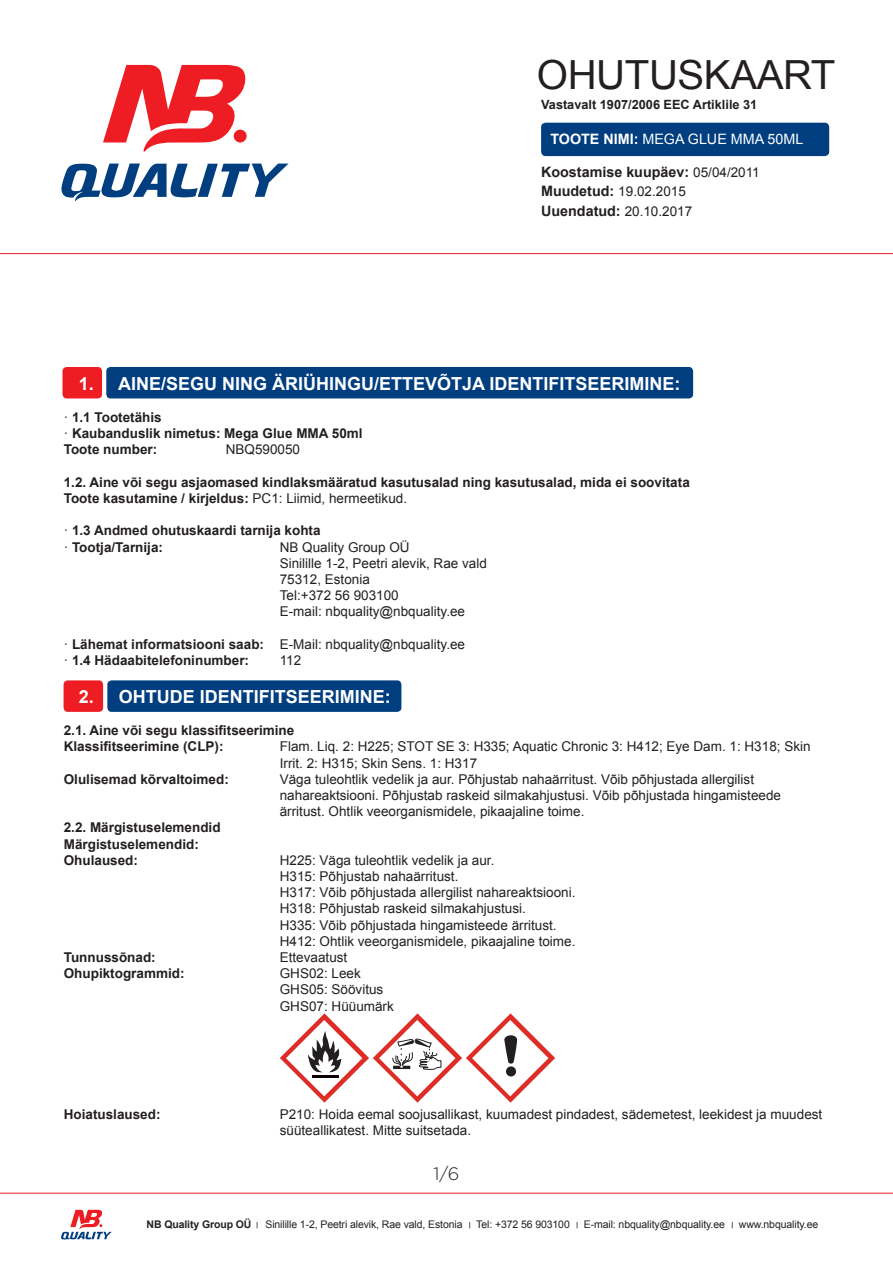
<style>
.page{position:relative;width:893px;height:1263px;background:#fff}
.page>*{position:absolute;margin:0;border:0;box-sizing:border-box;transform-origin:0 0}
.t1{font:40.2px "Arial";letter-spacing:-.01em;color:#231f20}
.t2{font:700 18px "Arial";color:#fff}
.t3{font:300 18px "Gotham Rounded";color:#231f20}
.t4{font:700 14.4px "Arial";color:#231f20}
.t5{font:14.4px "Arial";color:#fff}
.t6{font:13.5px/16.2px "Arial";color:#231f20}
.t7{font:700 13.5px/16.2px "Arial";color:#231f20}
.t8{font:700 12.75px "Arial";color:#231f20}
.t9{font:10.5px "Arial";letter-spacing:-.01em;color:#231f20}
.t10{font:700 10.5px "Arial";letter-spacing:-.01em;color:#231f20}
.s1{font-weight:700}
.s2{font-weight:400;font-size:13.5px}
.s3{font-weight:700;font-size:14.4px}
.s4{font-weight:400}
</style>
<div class="page">
<hr style="left:0;top:1193px;width:893px;height:1px;background:#ee1d23">
<svg style="left:61px;top:1210px;width:51px;height:30px"></svg>
<div style="left:541px;top:123px;width:288px;height:33px;background:#013e80;border-radius:5px"></div>
<div style="left:64px;top:680px;width:39px;height:32px;background:#ee1d23;border-radius:4px"></div>
<div style="left:107px;top:680px;width:294px;height:32px;background:#013e80;border-radius:4px"></div>
<div style="left:63px;top:367px;width:39px;height:31px;background:#ee1d23;border-radius:4px"></div>
<div style="left:106px;top:367px;width:587px;height:31px;background:#013e80;border-radius:4px"></div>
<hr style="left:0;top:253px;width:893px;height:1px;background:#ee1d23">
<svg style="left:280px;top:1013px;width:275px;height:90px"></svg>
<div style="left:506px;top:1066px;width:10px;height:10px;background:#231f20;border-radius:50%"></div>
<svg style="left:103px;top:65px;width:144px;height:87px"></svg>
<svg style="left:61px;top:164px;width:227px;height:37px"></svg>
<h1 class="t1" style="left:537px;top:48px;width:300px">Ohutuskaart</h1>
<p class="t8" style="left:541px;top:96px;width:218px">Vastavalt 1907/2006 EEC Artiklile 31</p>
<p class="t5" style="left:550px;top:130px;width:254px"><span class="s1">Toote nimi:</span> Mega Glue MMA 50ml</p>
<p class="t4" style="left:541px;top:162px;width:220px">Koostamise kuupäev: <span class="s2">05/04/2011</span></p>
<p class="t6" style="left:541px;top:184px;width:146px"><span class="s3">Muudetud:</span> 19.02.2015</p>
<p class="t4" style="left:541px;top:201px;width:153px">Uuendatud: <span class="s2">20.10.2017</span></p>
<h2 class="t2" style="left:79px;top:371px;width:603px">1. Aine/segu ning äriühingu/ettevõtja identifitseerimine:</h2>
<p class="t7" style="left:64px;top:410px;width:300px"><span class="s4">·</span> 1.1 Tootetähis<br><span class="s4">·</span> Kaubanduslik nimetus: Mega Glue MMA 50ml<br>Toote number:</p>
<p class="t6" style="left:226px;top:442px;width:76px">NBQ590050</p>
<p class="t7" style="left:64px;top:474px;width:627px">1.2. Aine või segu asjaomased kindlaksmääratud kasutusalad ning kasutusalad, mida ei soovitata<br>Toote kasutamine / kirjeldus: <span class="s4">PC1: Liimid, hermeetikud.</span></p>
<p class="t7" style="left:64px;top:523px;width:258px"><span class="s4">·</span> 1.3 Andmed ohutuskaardi tarnija kohta <span class="s4">·</span> Tootja/Tarnija:</p>
<p class="t6" style="left:280px;top:539px;width:131px">NB Quality Group OÜ</p>
<p class="t6" style="left:64px;top:555px;width:46px">S</p>
<p class="t6" style="left:280px;top:555px;width:209px;text-indent:9px">inilille 1-2, Peetri alevik, Rae vald<br>75312, Estonia</p>
<p class="t6" style="left:64px;top:587px;width:46px">T</p>
<p class="t6" style="left:287px;top:587px;width:114px">el:+372 56 903100</p>
<p class="t6" style="left:64px;top:604px;width:46px">E</p>
<p class="t6" style="left:289px;top:604px;width:178px">-mail: nbquality@nbquality.ee</p>
<p class="t7" style="left:64px;top:636px;width:403px"><span class="s4">·</span> Lähemat informatsiooni saab: <span class="s4">E-Mail: nbquality@nbquality.ee ·</span> 1.4 Hädaabitelefoninumber:</p>
<p class="t6" style="left:280px;top:652px;width:23px">112</p>
<h2 class="t2" style="left:79px;top:684px;width:314px">2. Ohtude identifitseerimine:</h2>
<p class="t7" style="left:64px;top:723px;width:232px">2.1. Aine või segu klassifitseerimine<br>Klassifitseerimine (CLP):</p>
<p class="t6" style="left:280px;top:739px;width:532px">Flam. Liq. 2: H225; STOT SE 3: H335; Aquatic Chronic 3: H412; Eye Dam. 1: H318; Skin<br>Irrit. 2: H315; Skin Sens. 1: H317</p>
<p class="t7" style="left:64px;top:771px;width:167px">Olulisemad kõrvaltoimed:</p>
<p class="t6" style="left:280px;top:771px;width:503px">Väga tuleohtlik vedelik ja aur. Põhjustab nahaärritust. Võib põhjustada allergilist nahareaktsiooni. Põhjustab raskeid silmakahjustusi. Võib põhjustada hingamisteede ärritust. Ohtlik veeorganismidele, pikaajaline toime.</p>
<p class="t7" style="left:64px;top:820px;width:158px">2.2. Märgistuselemendid<br>Märgistuselemendid:<br>Ohulaused:</p>
<p class="t6" style="left:280px;top:852px;width:216px">H225: Väga tuleohtlik vedelik ja aur.</p>
<p class="t6" style="left:64px;top:868px;width:46px">H</p>
<p class="t6" style="left:290px;top:868px;width:170px">315: Põhjustab nahaärritust.</p>
<p class="t6" style="left:64px;top:884px;width:46px">H</p>
<p class="t6" style="left:290px;top:884px;width:287px">317: Võib põhjustada allergilist nahareaktsiooni.</p>
<p class="t6" style="left:64px;top:901px;width:46px">H</p>
<p class="t6" style="left:290px;top:901px;width:238px">318: Põhjustab raskeid silmakahjustusi.</p>
<p class="t6" style="left:64px;top:917px;width:46px">H</p>
<p class="t6" style="left:290px;top:917px;width:269px">335: Võib põhjustada hingamisteede ärritust.</p>
<p class="t6" style="left:64px;top:933px;width:46px">H</p>
<p class="t6" style="left:290px;top:933px;width:287px">412: Ohtlik veeorganismidele, pikaajaline toime.</p>
<p class="t7" style="left:64px;top:950px;width:94px">Tunnussõnad:</p>
<p class="t6" style="left:280px;top:949px;width:69px">Ettevaatust</p>
<p class="t7" style="left:64px;top:966px;width:122px">Ohupiktogrammid:</p>
<p class="t6" style="left:280px;top:965px;width:11px">GHS</p>
<p class="t6" style="left:309px;top:965px;width:86px">02: Leek<br>05: Söövitus<br>07: Hüüumärk</p>
<p class="t7" style="left:64px;top:1106px;width:98px">Hoiatuslaused:</p>
<p class="t6" style="left:280px;top:1106px;width:544px">P210: Hoida eemal soojusallikast, kuumadest pindadest, sädemetest, leekidest ja muudest süüteallikatest. Mitte suitsetada.</p>
<h2 class="t3" style="left:433px;top:1161px;width:27px">1/6</h2>
<p class="t10" style="left:147px;top:1218px;width:106px">NB Quality Group OÜ</p>
<p class="t9" style="left:265px;top:1218px;width:199px">Sinilille 1-2, Peetri alevik, Rae vald, Estonia</p>
<p class="t9" style="left:476px;top:1218px;width:95px">Tel: +372 56 903100</p>
<p class="t9" style="left:584px;top:1218px;width:143px">E-mail: nbquality@nbquality.ee</p>
<p class="t9" style="left:739px;top:1218px;width:81px">www.nbquality.ee</p>
</div>
